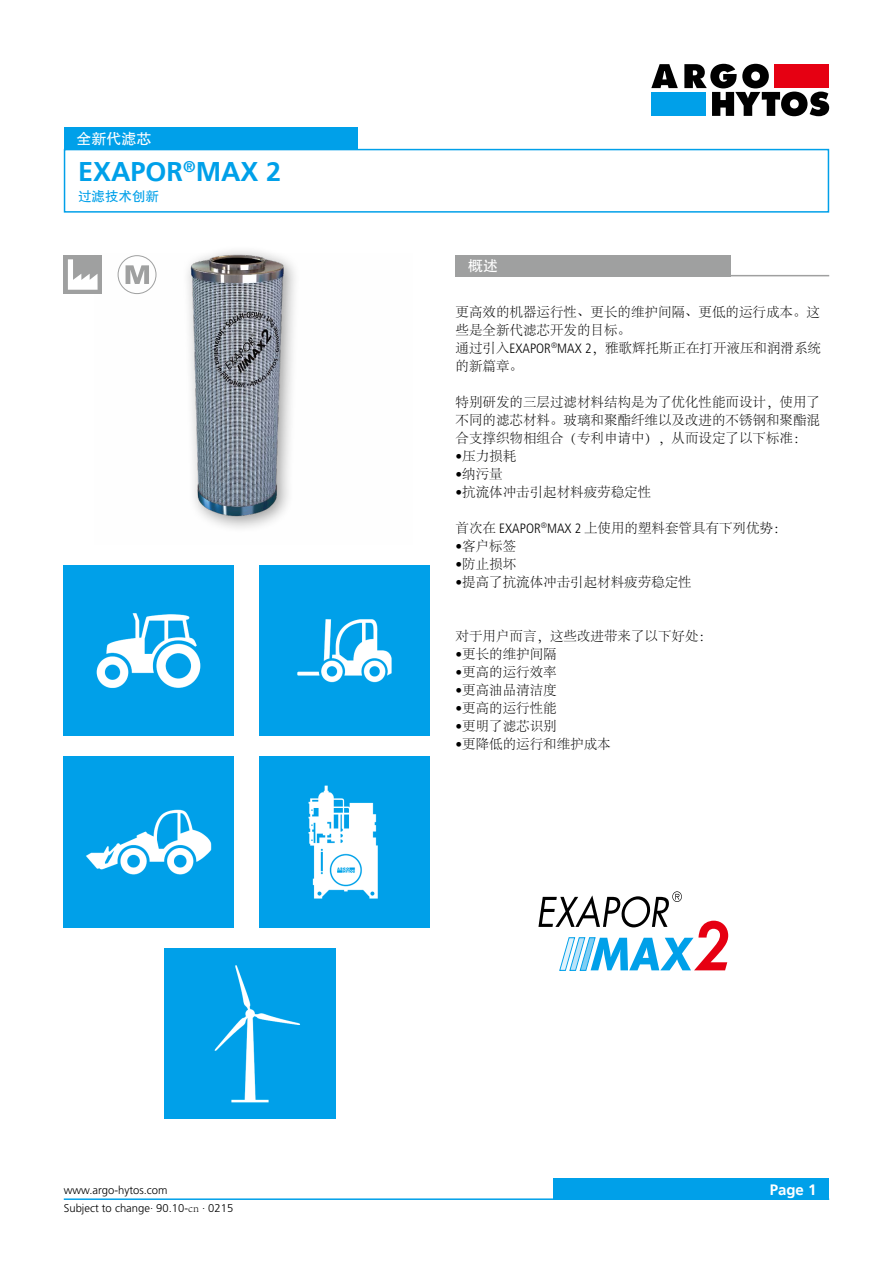
<style>
.page{position:relative;width:893px;height:1263px;background:#fff}
.page>*{position:absolute;margin:0;border:0;box-sizing:border-box;transform-origin:0 0}
.t1{font:700 27px "Frutiger LT";color:#00a0e9}
.t2{font:15px "FZHTJW GB1 0";color:#fff}
.t3{font:700 15px "Frutiger LT";color:#fff}
.t4{font:300 13.5px/18px "Adobe Song Std";color:#000}
.t5{font:13.5px "FZHTJW GB1 0";color:#00a0e9}
.t6{font:300 11.25px "Frutiger LT";color:#000}
.s1{font-family:"Frutiger LT";font-stretch:condensed}
.s2{font-family:"Adobe Song Std"}
</style>
<div class="page">
<div style="left:553px;top:1179px;width:276px;height:21px;background:#00a0e9"></div>
<hr style="left:64px;top:1198px;width:765px;height:2px;background:#00a0e9">
<svg style="left:651px;top:64px;width:27px;height:24px"></svg>
<div style="left:651px;top:92px;width:55px;height:24px;background:#00a0e9"></div>
<svg style="left:684px;top:64px;width:145px;height:52px"></svg>
<div style="left:64px;top:149px;width:765px;height:64px;border:2px solid #00a0e9"></div>
<div style="left:64px;top:128px;width:294px;height:21px;background:#00a0e9"></div>
<div style="left:181px;top:245px;width:121px;height:289px;background:#000;opacity:.4"></div>
<img style="left:117px;top:254px;width:185px;height:280px">
<div style="left:455px;top:255px;width:276px;height:21px;background:#9fa0a0"></div>
<hr style="left:455px;top:275px;width:374px;height:1px;background:#9fa0a0">
<img style="left:64px;top:566px;width:170px;height:170px">
<img style="left:260px;top:566px;width:170px;height:170px">
<img style="left:64px;top:757px;width:170px;height:170px">
<img style="left:260px;top:757px;width:170px;height:170px">
<div style="left:165px;top:948px;width:170px;height:170px;background:#00a0e9"></div>
<div style="left:64px;top:255px;width:38px;height:39px;background:#9fa0a0"></div>
<svg style="left:68px;top:259px;width:30px;height:31px"></svg>
<div style="left:118px;top:255px;width:38px;height:39px;border:1px solid #9fa0a0;border-radius:50%"></div>
<svg style="left:126px;top:265px;width:23px;height:19px"></svg>
<svg style="left:538px;top:891px;width:190px;height:80px"></svg>
<p class="t2" style="left:77px;top:130px;width:77px">全新代滤芯</p>
<h1 class="t1" style="left:78px;top:155px;width:205px">EXAPOR<sup>®</sup>MAX 2</h1>
<p class="t5" style="left:78px;top:189px;width:83px">过滤技术创新</p>
<p class="t2" style="left:468px;top:258px;width:31px">概述</p>
<p class="t4" style="left:455px;top:303px;width:367px">更高效的机器运行性、更长的维护间隔、更低的运行成本。这些是全新代滤芯开发的目标。<br>通过引入<span class="s1">EXAPOR</span><sup>®</sup><span class="s1">MAX 2</span>，雅歌辉托斯正在打开液压和润滑系统的新篇章。</p>
<p class="t4" style="left:455px;top:393px;width:366px;text-align:justify">特别研发的三层过滤材料结构是为了优化性能而设计，使用了不同的滤芯材料。玻璃和聚酯纤维以及改进的不锈钢和聚酯混合支撑织物相组合（专利申请中），从而设定了以下标准：</p>
<p class="t4" style="left:455px;top:447px;width:62px"><span class="s1">•</span>压力损耗</p>
<p class="t4" style="left:455px;top:465px;width:49px"><span class="s1">•</span>纳污量</p>
<p class="t4" style="left:455px;top:483px;width:197px"><span class="s1">•</span>抗流体冲击引起材料疲劳稳定性</p>
<p class="t4" style="left:455px;top:519px;width:333px">首次在 <span class="s1">EXAPOR</span><sup>®</sup><span class="s1">MAX 2</span> 上使用的塑料套管具有下列优势：</p>
<p class="t4" style="left:455px;top:537px;width:62px"><span class="s1">•</span>客户标签</p>
<p class="t4" style="left:455px;top:555px;width:62px"><span class="s1">•</span>防止损坏</p>
<p class="t4" style="left:455px;top:573px;width:238px"><span class="s1">•</span>提高了抗流体冲击引起材料疲劳稳定性</p>
<p class="t4" style="left:455px;top:627px;width:258px">对于用户而言，这些改进带来了以下好处：</p>
<p class="t4" style="left:455px;top:645px;width:103px"><span class="s1">•</span>更长的维护间隔</p>
<p class="t4" style="left:455px;top:663px;width:103px"><span class="s1">•</span>更高的运行效率</p>
<p class="t4" style="left:455px;top:681px;width:103px"><span class="s1">•</span>更高油品清洁度</p>
<p class="t4" style="left:455px;top:699px;width:103px"><span class="s1">•</span>更高的运行性能</p>
<p class="t4" style="left:455px;top:717px;width:103px"><span class="s1">•</span>更明了滤芯识别</p>
<p class="t4" style="left:455px;top:735px;width:157px"><span class="s1">•</span>更降低的运行和维护成本</p>
<p class="t6" style="left:64px;top:1184px;width:105px">www.argo-hytos.com</p>
<p class="t3" style="left:770px;top:1181px;width:48px">Page 1</p>
<p class="t6" style="left:64px;top:1202px;width:171px">Subject to change· 90.10-<span class="s2">cn</span> · 0215</p>
</div>
